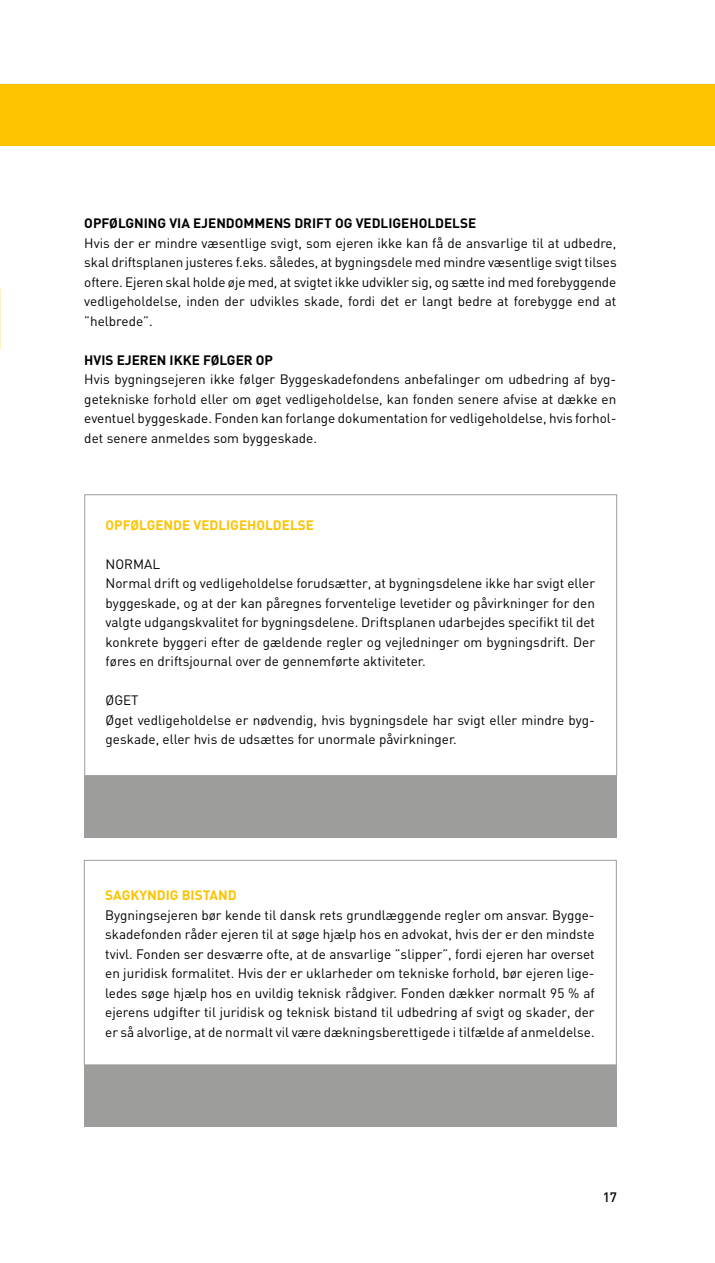
<style>
.page{position:relative;width:715px;height:1263px;background:#fff}
.page>*{position:absolute;margin:0;border:0;box-sizing:border-box;transform-origin:0 0}
.t1{font:13.5px/19.5px "DIN";color:#000;text-align:justify}
.t2{font:700 13.5px "DIN";color:#000}
.t3{font:700 13.5px "DIN";color:#fdc300}
.t4{font:500 13.5px "DIN";color:#000}
</style>
<div class="page">
<div style="left:0;top:84px;width:714px;height:62px;background:#fdc300"></div>
<div style="left:84px;top:494px;width:532px;height:282px;border:1px solid #9d9d9c"></div>
<div style="left:84px;top:776px;width:532px;height:62px;background:#9d9d9c"></div>
<div style="left:84px;top:860px;width:532px;height:205px;border:1px solid #9d9d9c"></div>
<div style="left:84px;top:1065px;width:532px;height:62px;background:#9d9d9c"></div>
<p class="t2" style="left:84px;top:214px;width:10px">OPFØLGNING</p>
<p class="t2" style="left:169px;top:214px;width:49px">VIA EJENDOMMENS</p>
<p class="t2" style="left:294px;top:214px;width:9px">DRIFT</p>
<p class="t2" style="left:335px;top:214px;width:38px">OG VEDLIGEHOLDELSE</p>
<p class="t1" style="left:84px;top:233px;width:533px">Hvis der er mindre væsentlige svigt, som ejeren ikke kan få de ansvarlige til at udbedre, skal driftsplanen justeres f.eks. således, at bygningsdele med mindre væsentlige svigt tilses oftere. Ejeren skal holde øje med, at svigtet ikke udvikler sig, og sætte ind med forebyggende vedligeholdelse, inden der udvikles skade, fordi det er langt bedre at forebygge end at ”helbrede”.</p>
<p class="t2" style="left:84px;top:351px;width:57px">HVIS EJEREN</p>
<p class="t2" style="left:169px;top:351px;width:9px">IKKE</p>
<p class="t2" style="left:203px;top:351px;width:10px">FØLGER</p>
<p class="t2" style="left:256px;top:351px;width:9px">OP</p>
<p class="t1" style="left:84px;top:369px;width:533px">Hvis bygningsejeren ikke følger Byggeskadefondens anbefalinger om udbedring af byg&shy;getekniske forhold eller om øget vedligeholdelse, kan fonden senere afvise at dække en eventuel byggeskade. Fonden kan forlange dokumentation for vedligeholdelse, hvis forhol&shy;det senere anmeldes som byggeskade.</p>
<p class="t3" style="left:106px;top:516px;width:97px">OPFØLGENDE VEDLIGEHOLDELSE</p>
<p class="t1" style="left:106px;top:554px;width:29px">Norma</p>
<p class="t1" style="left:106px;top:554px;width:490px;text-align:left;text-indent:47px">l<br>Normal drift og vedligeholdelse forudsætter, at bygningsdelene ikke har svigt eller byggeskade, og at der kan påregnes forventelige levetider og påvirkninger for den valgte udgangskvalitet for bygningsdelene. Driftsplanen udarbejdes specifikt til det konkrete byggeri efter de gældende regler og vejledninger om bygningsdrift. Der føres en driftsjournal over de gennemførte aktiviteter.</p>
<p class="t1" style="left:106px;top:690px;width:490px;text-align:left">Øget<br>Øget vedligeholdelse er nødvendig, hvis bygningsdele har svigt eller mindre byg&shy;geskade, eller hvis de udsættes for unormale påvirkninger.</p>
<p class="t3" style="left:105px;top:886px;width:10px">SAGKYNDIG</p>
<p class="t3" style="left:182px;top:886px;width:9px">BISTAND</p>
<p class="t1" style="left:105px;top:905px;width:490px">Bygningsejeren bør kende til dansk rets grundlæggende regler om ansvar. Bygge&shy;skadefonden råder ejeren til at søge hjælp hos en advokat, hvis der er den mindste tvivl. Fonden ser desværre ofte, at de ansvarlige ”slipper”, fordi ejeren har overset en juridisk formalitet. Hvis der er uklarheder om tekniske forhold, bør ejeren lige&shy;ledes søge hjælp hos en uvildig teknisk rådgiver. Fonden dækker normalt 95 % af ejerens udgifter til juridisk og teknisk bistand til udbedring af svigt og skader, der er så alvorlige, at de normalt vil være dækningsberettigede i tilfælde af anmeldelse.</p>
<p class="t4" style="left:602px;top:1188px;width:16px">17</p>
</div>
